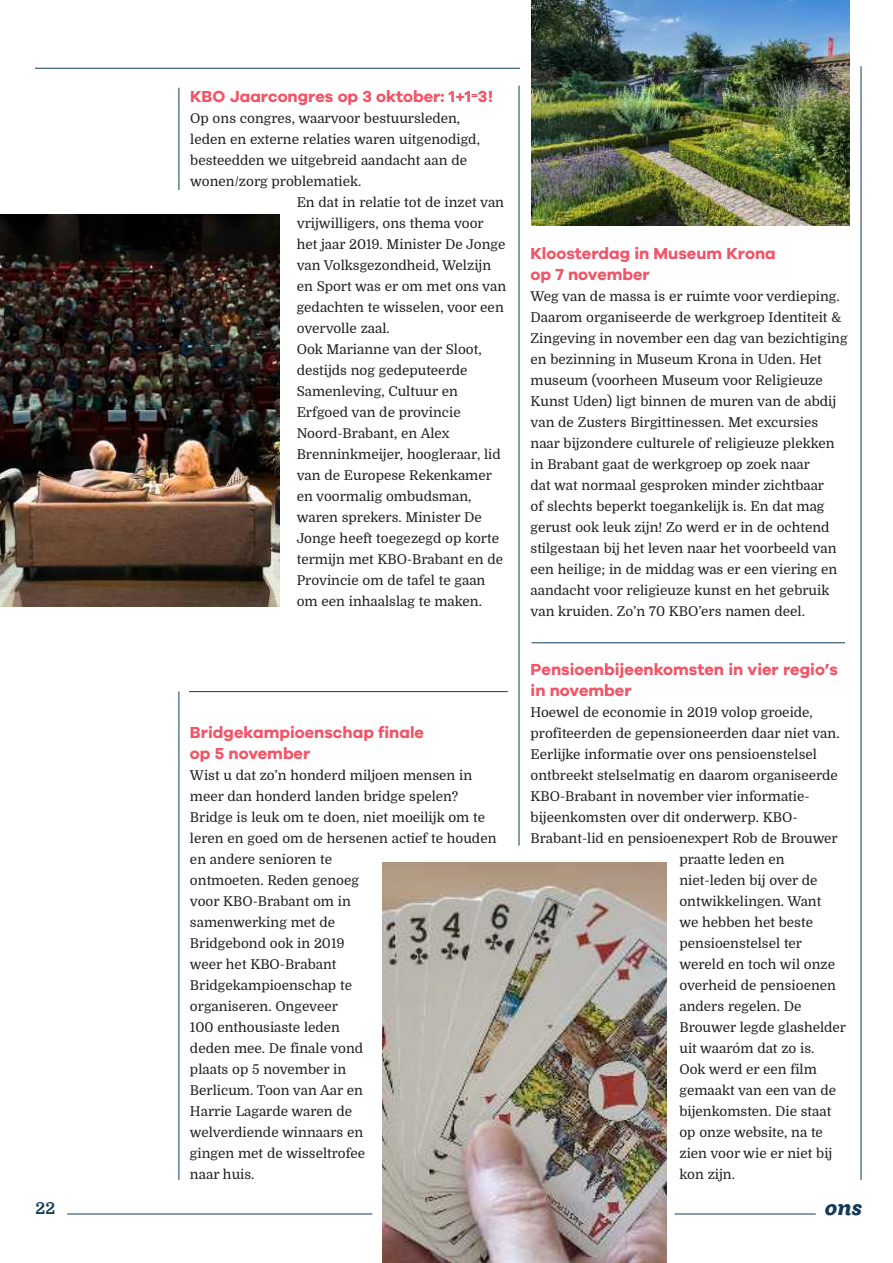
<style>
.page{position:relative;width:893px;height:1263px;background:#fff}
.page>*{position:absolute;margin:0;border:0;box-sizing:border-box;transform-origin:0 0}
.t1{font:italic 800 21px "Ulises";color:#123b59}
.t2{font:700 16.5px/21px "Galano Grotesque DEMO";color:#f05568}
.t3{font:700 16.5px "Domine";color:#123b59}
.t4{font:13.5px/21px "Domine";color:#231f20}
.s1{font-family:"Futura";font-weight:500;font-stretch:condensed}
</style>
<div class="page">
<hr style="left:179px;top:88px;width:1px;height:102px;background:#123b59">
<hr style="left:861px;top:66px;width:1px;height:1114px;background:#123b59">
<hr style="left:519px;top:86px;width:1px;height:759px;background:#123b59">
<img style="left:0;top:215px;width:280px;height:391px">
<hr style="left:532px;top:642px;width:313px;height:1px;background:#123b59">
<hr style="left:189px;top:691px;width:319px;height:1px;background:#123b59">
<img style="left:532px;top:0;width:317px;height:226px">
<hr style="left:675px;top:1214px;width:141px;height:1px;background:#123b59">
<img style="left:383px;top:862px;width:284px;height:401px">
<hr style="left:67px;top:1214px;width:305px;height:1px;background:#123b59">
<hr style="left:35px;top:68px;width:485px;height:1px;background:#123b59">
<hr style="left:179px;top:691px;width:1px;height:489px;background:#123b59">
<p class="t2" style="left:190px;top:87px;width:304px">KBO Jaarcongres op 3 oktober: 1+1<span class="s1">=</span>3!</p>
<p class="t4" style="left:190px;top:108px;width:272px">Op ons congres, waarvoor bestuursleden,</p>
<p class="t4" style="left:190px;top:129px;width:291px">leden en externe relaties waren uitgenodigd,</p>
<p class="t4" style="left:190px;top:150px;width:278px">besteedden we uitgebreid aandacht aan de</p>
<p class="t4" style="left:190px;top:171px;width:173px">wonen/zorg problematiek.</p>
<p class="t4" style="left:297px;top:192px;width:209px">En dat in relatie tot de inzet van</p>
<p class="t4" style="left:297px;top:213px;width:189px">vrijwilligers, ons thema voor</p>
<p class="t4" style="left:297px;top:234px;width:210px">het jaar 2019. Minister De Jonge</p>
<p class="t4" style="left:297px;top:255px;width:196px">van Volksgezondheid, Welzijn</p>
<p class="t4" style="left:297px;top:276px;width:211px">en Sport was er om met ons van</p>
<p class="t4" style="left:297px;top:297px;width:209px">gedachten te wisselen, voor een</p>
<p class="t4" style="left:297px;top:318px;width:95px">overvolle zaal.</p>
<p class="t4" style="left:297px;top:339px;width:187px">Ook Marianne van der Sloot,</p>
<p class="t4" style="left:297px;top:360px;width:172px">destijds nog gedeputeerde</p>
<p class="t4" style="left:297px;top:381px;width:163px">Samenleving, Cultuur en</p>
<p class="t4" style="left:297px;top:402px;width:166px">Erfgoed van de provincie</p>
<p class="t4" style="left:297px;top:423px;width:154px">Noord-Brabant, en Alex</p>
<p class="t4" style="left:297px;top:444px;width:206px">Brenninkmeijer, hoogleraar, lid</p>
<p class="t4" style="left:297px;top:465px;width:197px">van de Europese Rekenkamer</p>
<p class="t4" style="left:297px;top:486px;width:176px">en voormalig ombudsman,</p>
<p class="t4" style="left:297px;top:507px;width:187px">waren sprekers. Minister De</p>
<p class="t4" style="left:297px;top:528px;width:204px">Jonge heeft toegezegd op korte</p>
<p class="t4" style="left:297px;top:549px;width:208px">termijn met KBO-Brabant en de</p>
<p class="t4" style="left:297px;top:570px;width:190px">Provincie om de tafel te gaan</p>
<p class="t4" style="left:297px;top:591px;width:187px">om een inhaalslag te maken.</p>
<p class="t2" style="left:190px;top:723px;width:236px">Bridgekampioenschap finale op 5 november</p>
<p class="t4" style="left:190px;top:765px;width:308px">Wist u dat zo’n honderd miljoen mensen in meer dan honderd landen bridge spelen?<br>Bridge is leuk om te doen, niet moeilijk om te leren en goed om de hersenen actief te houden en andere senioren te<br>ontmoeten. Reden genoeg<br>voor KBO-Brabant om in<br>samenwerking met de<br>Bridgebond ook in 2019<br>weer het KBO-Brabant<br>Bridgekampioenschap te<br>organiseren. Ongeveer<br>100 enthousiaste leden<br>deden mee. De finale vond<br>plaats op 5 november in<br>Berlicum. Toon van Aar en<br>Harrie Lagarde waren de<br>welverdiende winnaars en<br>gingen met de wisseltrofee<br>naar huis.</p>
<p class="t2" style="left:531px;top:244px;width:247px">Kloosterdag in Museum Krona op 7 november</p>
<p class="t4" style="left:531px;top:286px;width:319px">Weg van de massa is er ruimte voor verdieping.<br>Daarom organiseerde de werkgroep Identiteit &amp; Zingeving in november een dag van bezichtiging en bezinning in Museum Krona in Uden. Het museum (voorheen Museum voor Religieuze Kunst Uden) ligt binnen de muren van de abdij van de Zusters Birgittinessen. Met excursies naar bijzondere culturele of religieuze plekken in Brabant gaat de werkgroep op zoek naar<br>dat wat normaal gesproken minder zichtbaar<br>of slechts beperkt toegankelijk is. En dat mag gerust ook leuk zijn! Zo werd er in de ochtend stilgestaan bij het leven naar het voorbeeld van een heilige; in de middag was er een viering en aandacht voor religieuze kunst en het gebruik van kruiden. Zo’n 70 KBO’ers namen deel.</p>
<p class="t2" style="left:531px;top:659px;width:309px">Pensioenbijeenkomsten in vier regio’s in november</p>
<p class="t4" style="left:531px;top:702px;width:284px">Hoewel de economie in 2019 volop groeide,</p>
<p class="t4" style="left:531px;top:723px;width:311px">profiteerden de gepensioneerden daar niet van.</p>
<p class="t4" style="left:531px;top:744px;width:288px">Eerlijke informatie over ons pensioenstelsel</p>
<p class="t4" style="left:531px;top:765px;width:309px">ontbreekt stelselmatig en daarom organiseerde</p>
<p class="t4" style="left:531px;top:786px;width:281px">KBO-Brabant in november vier informatie-</p>
<p class="t4" style="left:531px;top:807px;width:269px">bijeenkomsten over dit onderwerp. KBO-</p>
<p class="t4" style="left:531px;top:828px;width:309px">Brabant-lid en pensioenexpert Rob de Brouwer</p>
<p class="t4" style="left:679px;top:849px;width:107px">praatte leden en</p>
<p class="t4" style="left:679px;top:870px;width:140px">niet-leden bij over de</p>
<p class="t4" style="left:679px;top:891px;width:143px">ontwikkelingen. Want</p>
<p class="t4" style="left:679px;top:912px;width:135px">we hebben het beste</p>
<p class="t4" style="left:679px;top:933px;width:124px">pensioenstelsel ter</p>
<p class="t4" style="left:679px;top:954px;width:157px">wereld en toch wil onze</p>
<p class="t4" style="left:679px;top:975px;width:158px">overheid de pensioenen</p>
<p class="t4" style="left:679px;top:996px;width:123px">anders regelen. De</p>
<p class="t4" style="left:679px;top:1017px;width:168px">Brouwer legde glashelder</p>
<p class="t4" style="left:679px;top:1038px;width:137px">uit waaróm dat zo is.</p>
<p class="t4" style="left:679px;top:1059px;width:139px">Ook werd er een film</p>
<p class="t4" style="left:679px;top:1080px;width:158px">gemaakt van een van de</p>
<p class="t4" style="left:679px;top:1101px;width:153px">bijenkomsten. Die staat</p>
<p class="t4" style="left:679px;top:1122px;width:145px">op onze website, na te</p>
<p class="t4" style="left:679px;top:1143px;width:154px">zien voor wie er niet bij</p>
<p class="t4" style="left:679px;top:1164px;width:57px">kon zijn.</p>
<p class="t3" style="left:36px;top:1199px;width:21px">22</p>
<h1 class="t1" style="left:825px;top:1194px;width:39px">ons</h1>
</div>
